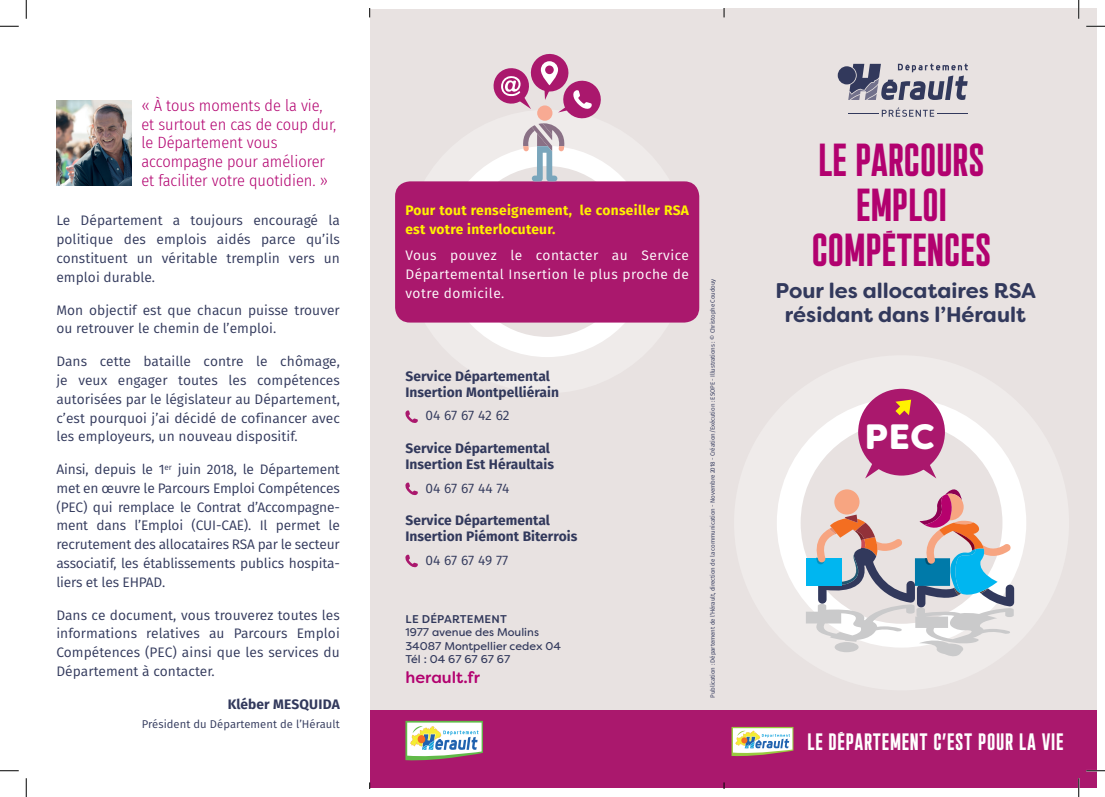
<style>
.page{position:relative;width:1105px;height:797px;background:#fff}
.page>*{position:absolute;margin:0;border:0;box-sizing:border-box;transform-origin:0 0}
.t1{font:700 46.25px/45px "Plaak 42 Extracondensed";color:#b2016f;text-align:center}
.t2{font:900 35.25px "Filson Soft";color:#fff}
.t3{font:700 23.75px "Plaak 42 Extracondensed";letter-spacing:.03em;color:#fff}
.t4{font:700 21.25px/23.8px "Filson Soft";color:#32395c;text-align:center}
.t5{font:300 16.25px/18.8px "Fira Sans Condensed";color:#b2016f}
.t6{font:500 16.25px "Filson Soft";color:#b2016f}
.t7{font:13.75px/18.8px "Fira Sans";letter-spacing:.005em;color:#32395c;text-align:justify}
.t8{font:700 13.75px/16.2px "Fira Sans";letter-spacing:.005em;color:#32395c}
.t9{font:13.75px/18.8px "Fira Sans";letter-spacing:.035em;color:#fff;text-align:justify}
.t10{font:700 13.75px/18.8px "Fira Sans";letter-spacing:.02em;color:#fff101}
.t11{font:11.25px/13.5px "Filson Soft";color:#32395c}
.t12{font:11.25px "Fira Sans";letter-spacing:.005em;color:#32395c}
.t13{font:500 11.25px "Filson Soft";letter-spacing:.02em;color:#32395c}
.t14{font:6.25px "Fira Sans";letter-spacing:-.02em;color:#32395c}
</style>
<div class="page">
<div style="left:724px;top:9px;width:372px;height:779px;background:#e8e2e1"></div>
<div style="left:370px;top:9px;width:354px;height:778px;background:#e8e2e1"></div>
<div style="left:734px;top:355px;width:335px;height:335px;background:#efebea;border-radius:50%"></div>
<div style="left:405px;top:110px;width:284px;height:283px;background:#efebea;border-radius:50%"></div>
<div style="left:777px;top:398px;width:249px;height:249px;background:#fff;border-radius:50%"></div>
<div style="left:442px;top:146px;width:211px;height:211px;background:#fff;border-radius:50%"></div>
<div style="left:801px;top:422px;width:201px;height:201px;background:#e8e2e1;border-radius:50%"></div>
<div style="left:462px;top:166px;width:170px;height:171px;background:#e8e2e1;border-radius:50%"></div>
<svg style="left:806px;top:486px;width:208px;height:170px"></svg>
<svg style="left:865px;top:463px;width:14px;height:15px"></svg>
<div style="left:858px;top:389px;width:87px;height:86px;background:#aa186d;border-radius:50%"></div>
<svg style="left:895px;top:399px;width:16px;height:16px"></svg>
<svg style="left:922px;top:463px;width:14px;height:15px"></svg>
<svg style="left:838px;top:63px;width:130px;height:37px"></svg>
<hr style="left:848px;top:113px;width:30px;height:1px;background:#32395c">
<hr style="left:937px;top:113px;width:31px;height:1px;background:#32395c">
<svg style="left:882px;top:107px;width:52px;height:10px"></svg>
<div style="left:395px;top:181px;width:304px;height:141px;background:#aa186d;border-radius:15px"></div>
<svg style="left:405px;top:410px;width:13px;height:13px"></svg>
<svg style="left:405px;top:482px;width:13px;height:13px"></svg>
<svg style="left:405px;top:554px;width:13px;height:13px"></svg>
<svg style="left:493px;top:53px;width:110px;height:128px"></svg>
<img style="left:56px;top:100px;width:75px;height:85px">
<div style="left:370px;top:710px;width:726px;height:78px;background:#aa186d"></div>
<svg style="left:731px;top:727px;width:62px;height:30px;background:#c7c8b8"></svg>
<svg style="left:405px;top:720px;width:78px;height:41px;background:#bdc6ba"></svg>
<div style="left:418px;top:735px;width:7px;height:8px;background:#f36e24;border-radius:50%"></div>
<svg style="left:0;top:25px;width:19px;height:2px"></svg>
<svg style="left:1086px;top:25px;width:19px;height:2px"></svg>
<svg style="left:0;top:770px;width:19px;height:1px"></svg>
<svg style="left:1086px;top:770px;width:19px;height:1px"></svg>
<svg style="left:25px;top:0;width:2px;height:19px"></svg>
<svg style="left:25px;top:778px;width:2px;height:19px"></svg>
<svg style="left:1078px;top:0;width:1px;height:19px"></svg>
<svg style="left:1078px;top:778px;width:1px;height:19px"></svg>
<p class="t5" style="left:141px;top:96px;width:197px">« À tous moments de la vie, et surtout en cas de coup dur, le Département vous accompagne pour améliorer et faciliter votre quotidien. »</p>
<p class="t7" style="left:56px;top:211px;width:285px">Le Département a toujours encouragé la politique des emplois aidés parce qu’ils constituent un véritable tremplin vers un emploi durable.</p>
<p class="t7" style="left:56px;top:300px;width:285px">Mon objectif est que chacun puisse trouver ou retrouver le chemin de l’emploi.</p>
<p class="t7" style="left:56px;top:352px;width:285px">Dans cette bataille contre le chômage, je veux engager toutes les compétences autorisées par le législateur au Département, c’est pourquoi j’ai décidé de cofinancer avec les employeurs, un nouveau dispositif.</p>
<p class="t7" style="left:56px;top:459px;width:285px">Ainsi, depuis le 1<sup>er</sup> juin 2018, le Département met en œuvre le Parcours Emploi Compétences (PEC) qui remplace le Contrat d’Accompagne&shy;ment dans l’Emploi (CUI-CAE). Il permet le recrutement des allocataires RSA par le secteur associatif, les établissements publics hospita&shy;liers et les EHPAD.</p>
<p class="t7" style="left:56px;top:605px;width:285px">Dans ce document, vous trouverez toutes les informations relatives au Parcours Emploi Compétences (PEC) ainsi que les services du Département à contacter.</p>
<p class="t8" style="left:228px;top:695px;width:114px">Kléber MESQUIDA</p>
<p class="t12" style="left:142px;top:715px;width:199px">Président du Département de l’Hérault</p>
<p class="t10" style="left:405px;top:200px;width:285px">Pour tout renseignement, le conseiller RSA est votre interlocuteur.</p>
<p class="t9" style="left:405px;top:245px;width:285px">Vous pouvez le contacter au Service Départemental Insertion le plus proche de votre domicile.</p>
<p class="t8" style="left:405px;top:367px;width:155px">Service Départemental<br>Insertion Montpelliérain</p>
<p class="t7" style="left:425px;top:406px;width:86px">04 67 67 42 62</p>
<p class="t8" style="left:405px;top:439px;width:150px">Service Départemental<br>Insertion Est Héraultais</p>
<p class="t7" style="left:425px;top:478px;width:85px">04 67 67 44 74</p>
<p class="t8" style="left:405px;top:511px;width:173px">Service Départemental<br>Insertion Piémont Biterrois</p>
<p class="t7" style="left:425px;top:550px;width:84px">04 67 67 49 77</p>
<p class="t13" style="left:405px;top:611px;width:103px">LE DÉPARTEMENT</p>
<p class="t11" style="left:405px;top:625px;width:157px">1977 avenue des Moulins<br>34087 Montpellier cedex 04<br>Tél : 04 67 67 67 67</p>
<p class="t6" style="left:405px;top:666px;width:76px">herault.fr</p>
<p class="t14" style="left:708px;top:697px;width:420px;rotate:-90deg">Publication : Département de l’Hérault, direction de la communication - Novembre 2018 - Création/Exécution : ESOPE - Illustrations : © Christophe Coudouy</p>
<h1 class="t1" style="left:812px;top:138px;width:181px">LE PARCOURS<br>EMPLOI<br>COMPÉTENCES</h1>
<h3 class="t4" style="left:775px;top:279px;width:262px">Pour les allocataires RSA résidant dans l’Hérault</h3>
<h2 class="t2" style="left:865px;top:414px;width:71px">PEC</h2>
<h3 class="t3" style="left:807px;top:730px;width:258px">LE DÉPARTEMENT C’EST POUR LA VIE</h3>
</div>
